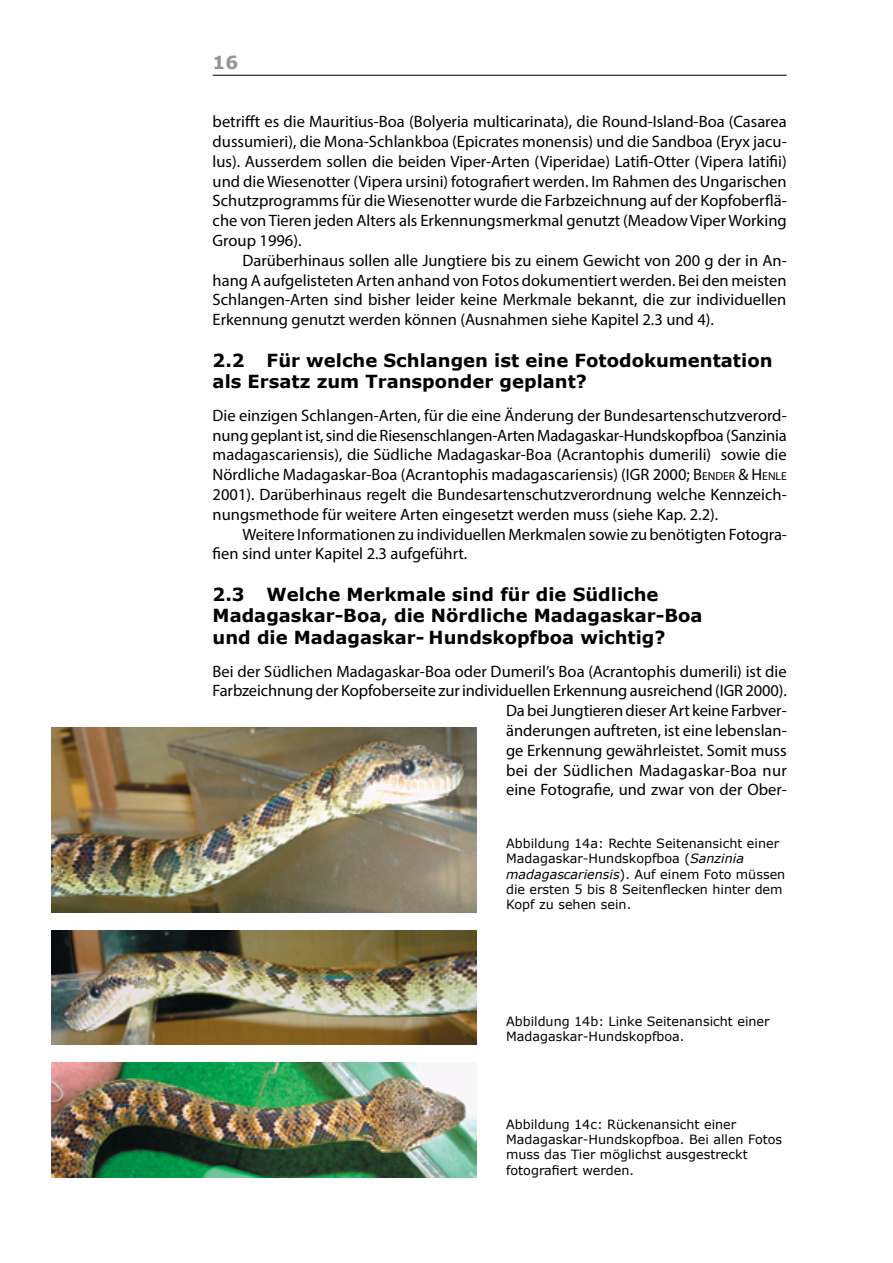
<style>
.page{position:relative;width:893px;height:1263px;background:#fff}
.page>*{position:absolute;margin:0;border:0;box-sizing:border-box;transform-origin:0 0}
.Titel_2{font:700 18px/21.6px "Verdana";color:#000}
.t1{font:700 18px "Verdana";color:#939598}
.t2{font:16.5px/19.8px "Myriad Pro";color:#000;text-align:justify}
.Bildlegende{font:12.75px/15.3px "Verdana";color:#000}
.s1{font-style:inherit}
.s2{font-size:11.55px}
.s3{font-style:italic}
</style>
<div class="page">
<hr style="left:213px;top:75px;width:574px;height:1px;background:#000">
<img style="left:51px;top:727px;width:425px;height:185px">
<img style="left:51px;top:1062px;width:425px;height:116px">
<img style="left:51px;top:930px;width:425px;height:114px">
<p class="t1" style="left:213px;top:49px;width:27px">16</p>
<p class="t2" style="left:213px;top:112px;width:576px">betrifft es die Mauritius-Boa (Bolyeria multicarinata), die Round-Island-Boa (Casarea dussumieri), die Mona-Schlankboa (Epicrates monensis) und die Sandboa (Eryx jacu&shy;lus). Ausserdem sollen die beiden Viper-Arten (Viperidae) Latifi-Otter (Vipera latifii) und die Wiesenotter (Vipera ursini) fotografiert werden. Im Rahmen des Ungarischen Schutzprogramms für die Wiesenotter wurde die Farbzeichnung auf der Kopfoberflä&shy;che von Tieren jeden Alters als Erkennungsmerkmal genutzt (Meadow Viper Working Group 1996).</p>
<p class="t2" style="left:213px;top:250px;width:576px;text-indent:30px">Darüberhinaus sollen alle Jungtiere bis zu einem Gewicht von 200 g der in An&shy;hang A aufgelisteten Arten anhand von Fotos dokumentiert werden. Bei den meisten Schlangen-Arten sind bisher leider keine Merkmale bekannt, die zur individuellen Erkennung genutzt werden können (Ausnahmen siehe Kapitel 2.3 und 4).</p>
<p class="Titel_2" style="left:213px;top:349px;width:561px">2.2 Für welche Schlangen ist eine Fotodokumentation als Ersatz zum Transponder geplant?</p>
<p class="t2" style="left:213px;top:405px;width:576px">Die einzigen Schlangen-Arten, für die eine Änderung der Bundesartenschutzverord&shy;nung geplant ist, sind die Riesenschlangen-Arten Madagaskar-Hundskopfboa (Sanzinia madagascariensis), die Südliche Madagaskar-Boa (Acrantophis dumerili) sowie die Nördliche Madagaskar-Boa (Acrantophis madagascariensis) (IGR 2000; <span class="s1">B</span><span class="s2">ENDER</span> <span class="s1">&amp; H</span> <span class="s2">ENLE </span>2001). Darüberhinaus regelt die Bundesartenschutzverordnung welche Kennzeich&shy;nungsmethode für weitere Arten eingesetzt werden muss (siehe Kap. 2.2).</p>
<p class="t2" style="left:213px;top:524px;width:576px;text-indent:30px">Weitere Informationen zu individuellen Merkmalen sowie zu benötigten Fotogra&shy;fien sind unter Kapitel 2.3 aufgeführt.</p>
<p class="Titel_2" style="left:213px;top:583px;width:491px">2.3 Welche Merkmale sind für die Südliche<br>Madagaskar-Boa, die Nördliche Madagaskar-Boa und die Madagaskar- Hundskopfboa wichtig?</p>
<p class="t2" style="left:213px;top:661px;width:576px;text-align:right">Bei der Südlichen Madagaskar-Boa oder Dumeril’s Boa (Acrantophis dumerili) ist die Farbzeichnung der Kopfoberseite zur individuellen Erkennung ausreichend (IGR 2000).<br>Da bei Jungtieren dieser Art keine Farbver-<br>änderungen auftreten, ist eine lebenslan-<br>ge Erkennung gewährleistet. Somit muss<br>bei der Südlichen Madagaskar-Boa nur<br>eine Fotografie, und zwar von der Ober-</p>
<p class="Bildlegende" style="left:506px;top:835px;width:281px">Abbildung 14a: Rechte Seitenansicht einer Madagaskar-Hundskopfboa (<span class="s3">Sanzinia madagascariensis</span>). Auf einem Foto müssen die ersten 5 bis 8 Seitenflecken hinter dem Kopf zu sehen sein.</p>
<p class="Bildlegende" style="left:506px;top:1014px;width:265px">Abbildung 14b: Linke Seitenansicht einer<br>Madagaskar-Hundskopfboa.</p>
<p class="Bildlegende" style="left:506px;top:1116px;width:278px">Abbildung 14c: Rückenansicht einer Madagaskar-Hundskopfboa. Bei allen Fotos muss das Tier möglichst ausgestreckt fotografiert werden.</p>
</div>
